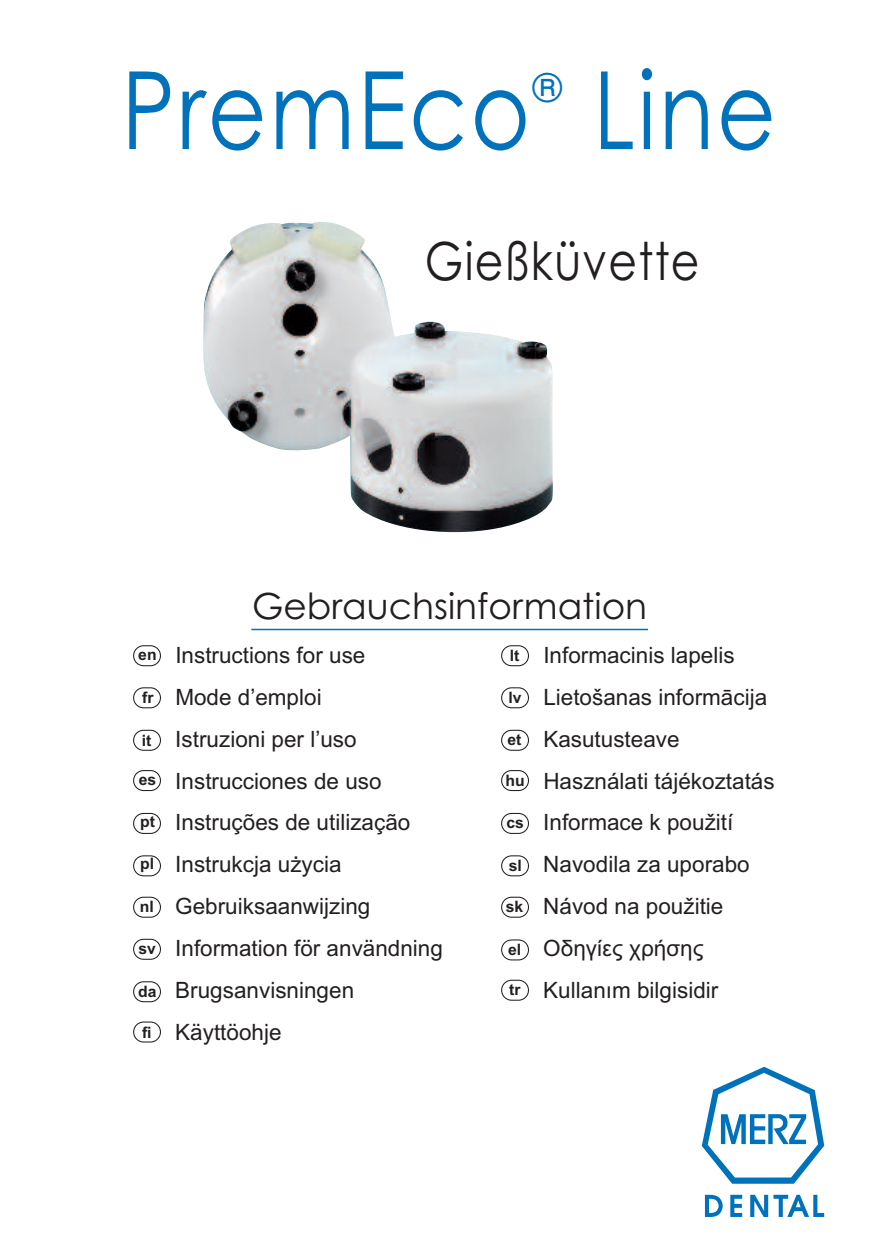
<style>
.page{position:relative;width:893px;height:1259px;background:#fff}
.page>*{position:absolute;margin:0;border:0;box-sizing:border-box;transform-origin:0 0}
.t1{font:108px "Century Gothic";letter-spacing:.03em;color:#0072bc;scale:.84 1}
.t2{font:52.5px "Century Gothic";letter-spacing:.03em;color:#231f20;scale:.84 1}
.t3{font:39px "Century Gothic";color:#0072bc}
.t4{font:36px "Century Gothic";color:#231f20}
.t5{font:22.5px/41.7px "Arial";color:#231f20}
.t6{font:700 15.6px "Arial";color:#231f20}
</style>
<div class="page">
<svg style="left:705px;top:1194px;width:18px;height:23px"></svg>
<svg style="left:730px;top:1194px;width:12px;height:23px"></svg>
<svg style="left:750px;top:1194px;width:74px;height:23px"></svg>
<svg style="left:702px;top:1066px;width:122px;height:117px"></svg>
<img style="left:203px;top:222px;width:350px;height:311px">
<div style="left:133px;top:645px;width:28px;height:21px;border:2px solid #231f20;border-radius:11px"></div>
<div style="left:133px;top:687px;width:28px;height:21px;border:2px solid #231f20;border-radius:11px"></div>
<div style="left:133px;top:730px;width:28px;height:21px;border:2px solid #231f20;border-radius:11px"></div>
<div style="left:133px;top:770px;width:28px;height:21px;border:2px solid #231f20;border-radius:11px"></div>
<div style="left:133px;top:813px;width:28px;height:21px;border:2px solid #231f20;border-radius:11px"></div>
<div style="left:133px;top:896px;width:28px;height:21px;border:2px solid #231f20;border-radius:11px"></div>
<div style="left:133px;top:938px;width:28px;height:21px;border:2px solid #231f20;border-radius:11px"></div>
<div style="left:133px;top:981px;width:28px;height:21px;border:2px solid #231f20;border-radius:11px"></div>
<div style="left:133px;top:1021px;width:28px;height:21px;border:2px solid #231f20;border-radius:11px"></div>
<div style="left:133px;top:855px;width:28px;height:21px;border:2px solid #231f20;border-radius:11px"></div>
<div style="left:501px;top:645px;width:28px;height:21px;border:2px solid #231f20;border-radius:11px"></div>
<div style="left:501px;top:687px;width:28px;height:21px;border:2px solid #231f20;border-radius:11px"></div>
<div style="left:501px;top:730px;width:28px;height:21px;border:2px solid #231f20;border-radius:11px"></div>
<div style="left:501px;top:770px;width:28px;height:21px;border:2px solid #231f20;border-radius:11px"></div>
<div style="left:501px;top:813px;width:28px;height:21px;border:2px solid #231f20;border-radius:11px"></div>
<div style="left:501px;top:896px;width:28px;height:21px;border:2px solid #231f20;border-radius:11px"></div>
<div style="left:501px;top:939px;width:28px;height:21px;border:2px solid #231f20;border-radius:11px"></div>
<div style="left:501px;top:979px;width:28px;height:21px;border:2px solid #231f20;border-radius:11px"></div>
<div style="left:501px;top:855px;width:28px;height:21px;border:2px solid #231f20;border-radius:11px"></div>
<hr style="left:251px;top:629px;width:397px;height:1px;background:#0072bc">
<h1 class="t1" style="left:121px;top:49px;width:488px">PremEco</h1>
<h3 class="t3" style="left:533px;top:65px;width:31px">®</h3>
<h1 class="t1" style="left:593px;top:49px;width:219px">Line</h1>
<h2 class="t2" style="left:425px;top:231px;width:329px">Gießküvette</h2>
<p class="t6" style="left:138px;top:645px;width:20px">en</p>
<p class="t6" style="left:142px;top:689px;width:13px">fr</p>
<p class="t6" style="left:142px;top:731px;width:11px">it</p>
<p class="t6" style="left:139px;top:770px;width:19px">es</p>
<p class="t6" style="left:140px;top:813px;width:16px">pt</p>
<p class="t6" style="left:140px;top:855px;width:15px">pl</p>
<p class="t6" style="left:140px;top:897px;width:15px">nl</p>
<p class="t6" style="left:138px;top:939px;width:19px">sv</p>
<p class="t6" style="left:138px;top:982px;width:20px">da</p>
<p class="t6" style="left:142px;top:1023px;width:11px">fi</p>
<h3 class="t4" style="left:252px;top:586px;width:397px">Gebrauchsinformation</h3>
<p class="t5" style="left:175px;top:634px;width:269px">Instructions for use<br>Mode d’emploi<br>Istruzioni per l’uso<br>Instrucciones de uso<br>Instruções de utilização<br>Instrukcja użycia<br>Gebruiksaanwijzing<br>Information för användning<br>Brugsanvisningen<br>Käyttöohje</p>
<p class="t6" style="left:510px;top:646px;width:11px">lt</p>
<p class="t6" style="left:508px;top:689px;width:15px">lv</p>
<p class="t6" style="left:507px;top:730px;width:15px">et</p>
<p class="t6" style="left:505px;top:771px;width:21px">hu</p>
<p class="t6" style="left:506px;top:813px;width:19px">cs</p>
<p class="t6" style="left:509px;top:856px;width:15px">sl</p>
<p class="t6" style="left:506px;top:897px;width:19px">sk</p>
<p class="t6" style="left:508px;top:940px;width:15px">el</p>
<p class="t6" style="left:509px;top:980px;width:13px">tr</p>
<p class="t5" style="left:543px;top:634px;width:233px">Informacinis lapelis<br>Lietošanas informācija<br>Kasutusteave<br>Használati tájékoztatás<br>Informace k použití<br>Navodila za uporabo<br>Návod na použitie<br>Οδηγίες χρήσης<br>Kullanım bilgisidir</p>
</div>
